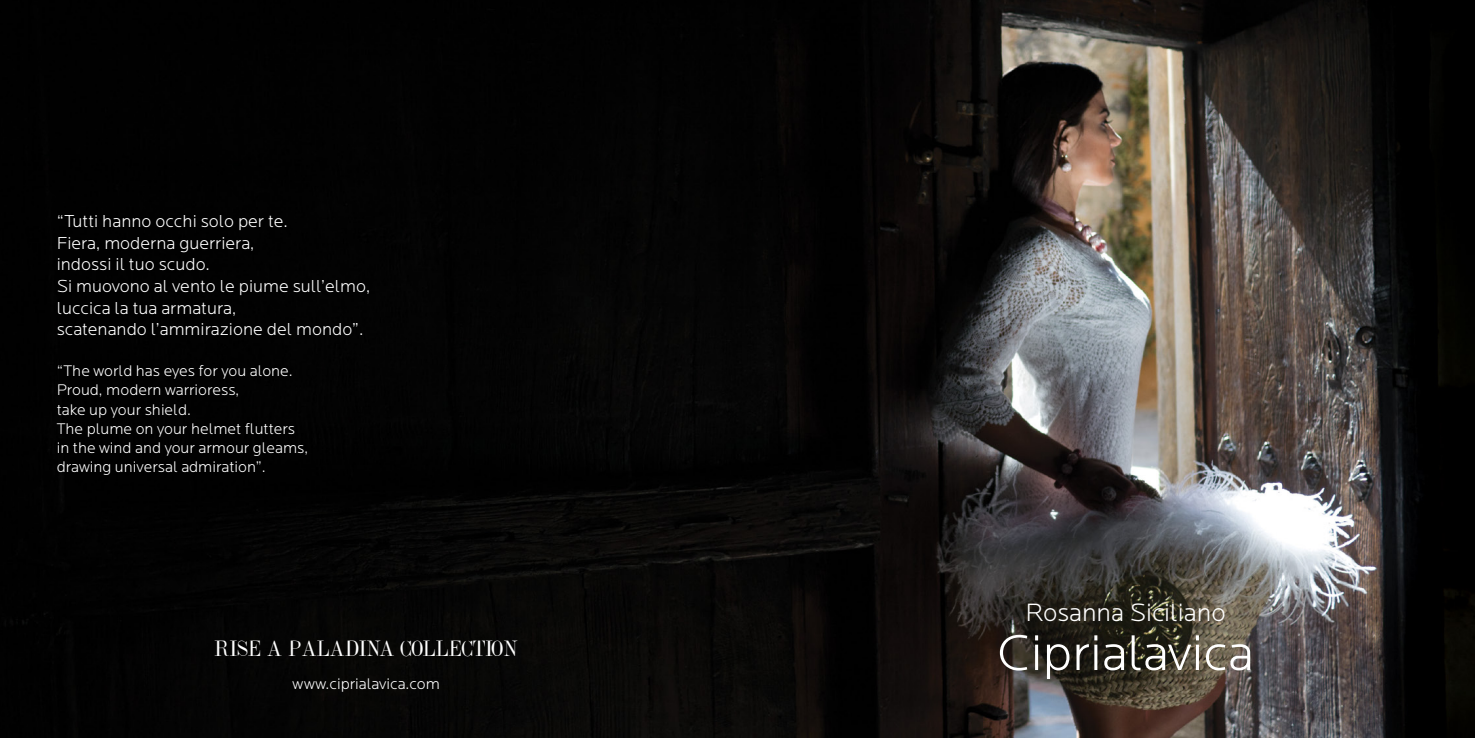
<style>
.page{position:relative;width:1475px;height:738px;background:#fff}
.page>*{position:absolute;margin:0;border:0;box-sizing:border-box;transform-origin:0 0}
.t1{font:300 52px "Locator";color:#fff}
.t2{font:300 26px "Locator";color:#fff}
.t3{font:24px "Dubiel Plain";color:#fff}
.t4{font:300 18px/21.6px "Locator";color:#fff}
.t5{font:300 16px/19.2px "Locator";color:#fff}
</style>
<div class="page">
<img style="left:0;top:0;width:1474px;height:737px">
<p class="t4" style="left:57px;top:211px;width:315px">“Tutti hanno occhi solo per te.<br>Fiera, moderna guerriera,<br>indossi il tuo scudo.<br>Si muovono al vento le piume sull’elmo, luccica la tua armatura,<br>scatenando l’ammirazione del mondo”.</p>
<p class="t5" style="left:57px;top:361px;width:253px">“The world has eyes for you alone.<br>Proud, modern warrioress,<br>take up your shield.<br>The plume on your helmet flutters in the wind and your armour gleams, drawing universal admiration”.</p>
<h3 class="t3" style="left:214px;top:635px;width:305px">RISE A PALADINA COLLECTION</h3>
<p class="t5" style="left:292px;top:673px;width:149px">www.ciprialavica.com</p>
<h2 class="t2" style="left:1025px;top:598px;width:201px">Rosanna Siciliano</h2>
<h1 class="t1" style="left:997px;top:625px;width:257px">Ciprialavica</h1>
</div>
